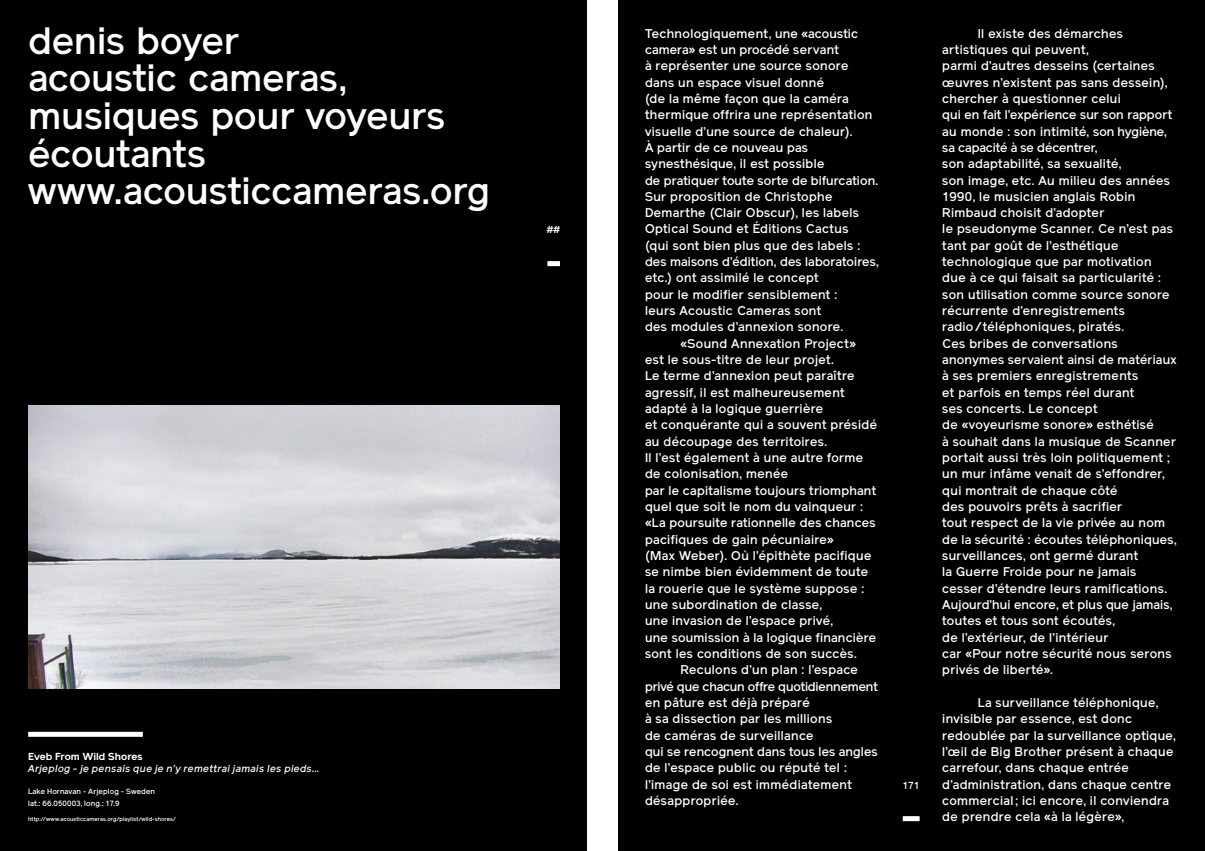
<style>
.page{position:relative;width:1205px;height:851px;background:#fff}
.page>*{position:absolute;margin:0;border:0;box-sizing:border-box;transform-origin:0 0}
.t1{font:500 37.5px/37.5px "Reader";letter-spacing:.005em;color:#fff}
.t2{font:500 12.5px/16.4px "Reader";letter-spacing:.03em;color:#fff}
.t3{font:500 12.5px "Reader";letter-spacing:.01em;color:#fff}
.t4{font:500 12.5px "Reader";letter-spacing:-.01em;color:#fff}
.t5{font:italic 500 10px "Reader";letter-spacing:.005em;color:#fff}
.t6{font:700 10px "Reader";letter-spacing:.005em;color:#fff}
.t7{font:500 10px "Reader";color:#fff}
.t8{font:500 7.5px/11.2px "Reader";letter-spacing:.015em;color:#fff}
.t9{font:500 5.62px "Reader";letter-spacing:.015em;color:#fff}
</style>
<div class="page">
<div style="left:0;top:0;width:1205px;height:850px;background:#000"></div>
<div style="left:903px;top:816px;width:16px;height:5px;background:#fff"></div>
<div style="left:588px;top:0;width:30px;height:850px;background:#fff"></div>
<div style="left:547px;top:261px;width:13px;height:5px;background:#fff"></div>
<img style="left:28px;top:405px;width:532px;height:283px">
<div style="left:28px;top:731px;width:115px;height:5px;background:#fff"></div>
<h1 class="t1" style="left:28px;top:22px;width:463px">denis boyer<br>acoustic cameras, musiques pour voyeurs écoutants www.acousticcameras.org</h1>
<p class="t7" style="left:547px;top:224px;width:14px">##</p>
<p class="t6" style="left:28px;top:750px;width:116px">Eveb From Wild Shores</p>
<p class="t5" style="left:28px;top:762px;width:293px">Arjeplog - je pensais que je n’y remettrai jamais les pieds…</p>
<p class="t8" style="left:28px;top:785px;width:128px">Lake Hornavan - Arjeplog - Sweden lat.: 66.050003, long.: 17.9</p>
<p class="t9" style="left:28px;top:815px;width:149px">http://www.acousticcameras.org/playlist/wild-shores/</p>
<p class="t2" style="left:645px;top:25px;width:214px">Technologiquement, une «acoustic</p>
<p class="t3" style="left:645px;top:42px;width:196px">camera» est un procédé servant</p>
<p class="t2" style="left:645px;top:58px;width:205px">à représenter une source sonore</p>
<p class="t2" style="left:645px;top:74px;width:180px">dans un espace visuel donné</p>
<p class="t2" style="left:645px;top:90px;width:205px">(de la même façon que la caméra</p>
<p class="t2" style="left:645px;top:107px;width:229px">thermique offrira une représentation</p>
<p class="t2" style="left:645px;top:123px;width:209px">visuelle d’une source de chaleur).</p>
<p class="t2" style="left:645px;top:139px;width:164px">À partir de ce nouveau pas</p>
<p class="t2" style="left:645px;top:155px;width:181px">synesthésique, il est possible</p>
<p class="t3" style="left:645px;top:173px;width:235px">de pratiquer toute sorte de bifurcation.</p>
<p class="t2" style="left:645px;top:188px;width:189px">Sur proposition de Christophe</p>
<p class="t2" style="left:645px;top:204px;width:215px">Demarthe (Clair Obscur), les labels</p>
<p class="t2" style="left:645px;top:221px;width:205px">Optical Sound et Éditions Cactus</p>
<p class="t2" style="left:645px;top:237px;width:217px">(qui sont bien plus que des labels :</p>
<p class="t3" style="left:645px;top:254px;width:235px">des maisons d’édition, des laboratoires,</p>
<p class="t2" style="left:645px;top:270px;width:175px">etc.) ont assimilé le concept</p>
<p class="t2" style="left:645px;top:286px;width:194px">pour le modifier sensiblement :</p>
<p class="t2" style="left:645px;top:302px;width:178px">leurs Acoustic Cameras sont</p>
<p class="t2" style="left:645px;top:319px;width:200px">des modules d’annexion sonore.</p>
<p class="t2" style="left:680px;top:335px;width:177px">«Sound Annexation Project»</p>
<p class="t2" style="left:645px;top:351px;width:190px">est le sous-titre de leur projet.</p>
<p class="t2" style="left:645px;top:368px;width:211px">Le terme d’annexion peut paraître</p>
<p class="t2" style="left:645px;top:384px;width:201px">agressif, il est malheureusement</p>
<p class="t2" style="left:645px;top:400px;width:180px">adapté à la logique guerrière</p>
<p class="t2" style="left:645px;top:416px;width:233px">et conquérante qui a souvent présidé</p>
<p class="t2" style="left:645px;top:433px;width:184px">au découpage des territoires.</p>
<p class="t2" style="left:645px;top:449px;width:220px">Il l’est également à une autre forme</p>
<p class="t2" style="left:645px;top:465px;width:145px">de colonisation, menée</p>
<p class="t2" style="left:645px;top:482px;width:233px">par le capitalisme toujours triomphant</p>
<p class="t2" style="left:645px;top:498px;width:219px">quel que soit le nom du vainqueur :</p>
<p class="t2" style="left:645px;top:514px;width:232px">«La poursuite rationnelle des chances</p>
<p class="t2" style="left:645px;top:531px;width:190px">pacifiques de gain pécuniaire»</p>
<p class="t2" style="left:645px;top:547px;width:228px">(Max Weber). Où l’épithète pacifique</p>
<p class="t2" style="left:645px;top:563px;width:225px">se nimbe bien évidemment de toute</p>
<p class="t2" style="left:645px;top:580px;width:221px">la rouerie que le système suppose :</p>
<p class="t2" style="left:645px;top:596px;width:179px">une subordination de classe,</p>
<p class="t2" style="left:645px;top:612px;width:189px">une invasion de l’espace privé,</p>
<p class="t2" style="left:645px;top:629px;width:232px">une soumission à la logique financière</p>
<p class="t2" style="left:645px;top:645px;width:213px">sont les conditions de son succès.</p>
<p class="t2" style="left:680px;top:661px;width:179px">Reculons d’un plan : l’espace</p>
<p class="t4" style="left:645px;top:678px;width:234px">privé que chacun offre quotidiennement</p>
<p class="t2" style="left:645px;top:694px;width:166px">en pâture est déjà préparé</p>
<p class="t2" style="left:645px;top:710px;width:189px">à sa dissection par les millions</p>
<p class="t2" style="left:645px;top:726px;width:170px">de caméras de surveillance</p>
<p class="t3" style="left:645px;top:744px;width:234px">qui se rencognent dans tous les angles</p>
<p class="t2" style="left:645px;top:759px;width:203px">de l’espace public ou réputé tel :</p>
<p class="t2" style="left:645px;top:775px;width:208px">l’image de soi est immédiatement</p>
<p class="t2" style="left:645px;top:792px;width:95px">désappropriée.</p>
<p class="t7" style="left:902px;top:779px;width:19px">171</p>
<p class="t2" style="left:942px;top:25px;width:236px;text-indent:35px">Il existe des démarches artistiques qui peuvent,<br>parmi d’autres desseins (certaines œuvres n’existent pas sans dessein), chercher à questionner celui<br>qui en fait l’expérience sur son rapport au monde : son intimité, son hygiène, sa capacité à se décentrer,<br>son adaptabilité, sa sexualité,<br>son image, etc. Au milieu des années<br>1990, le musicien anglais Robin<br>Rimbaud choisit d’adopter<br>le pseudonyme Scanner. Ce n’est pas tant par goût de l’esthétique technologique que par motivation due à ce qui faisait sa particularité : son utilisation comme source sonore récurrente d’enregistrements<br>radio /téléphoniques, piratés.<br>Ces bribes de conversations anonymes servaient ainsi de matériaux à ses premiers enregistrements<br>et parfois en temps réel durant<br>ses concerts. Le concept<br>de «voyeurisme sonore» esthétisé<br>à souhait dans la musique de Scanner portait aussi très loin politiquement ; un mur infâme venait de s’effondrer, qui montrait de chaque côté<br>des pouvoirs prêts à sacrifier<br>tout respect de la vie privée au nom de la sécurité : écoutes téléphoniques, surveillances, ont germé durant<br>la Guerre Froide pour ne jamais cesser d’étendre leurs ramifications.<br>Aujourd’hui encore, et plus que jamais, toutes et tous sont écoutés,<br>de l’extérieur, de l’intérieur<br>car «Pour notre sécurité nous serons privés de liberté».</p>
<p class="t2" style="left:942px;top:694px;width:235px;text-indent:35px">La surveillance téléphonique, invisible par essence, est donc redoublée par la surveillance optique, l’œil de Big Brother présent à chaque carrefour, dans chaque entrée d’administration, dans chaque centre commercial ; ici encore, il conviendra de prendre cela «à la légère»,</p>
</div>
